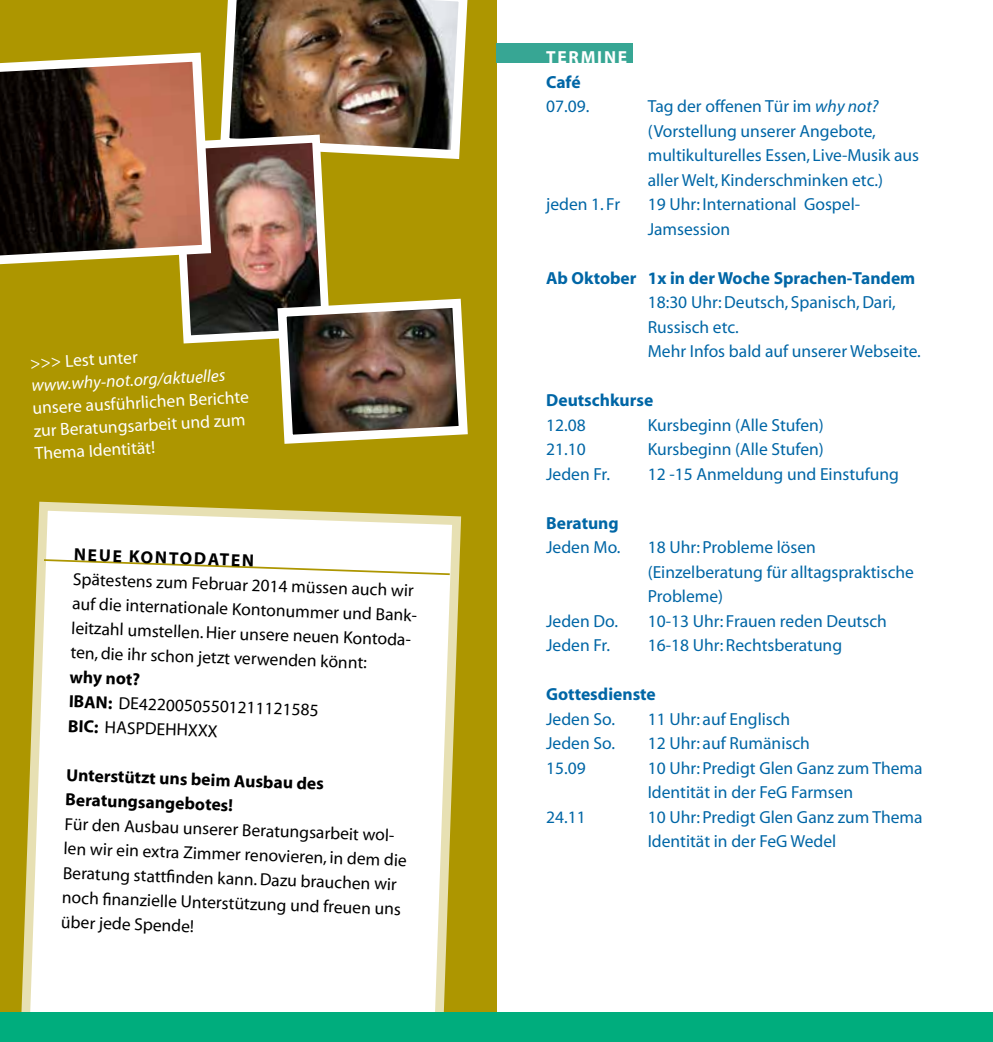
<style>
.page{position:relative;width:993px;height:1042px;background:#fff}
.page>*{position:absolute;margin:0;border:0;box-sizing:border-box;transform-origin:0 0}
.t1{font:17.5px/24.5px "Myriad";color:#0066a6}
.t2{font:17.5px/24.5px "Myriad";color:#000}
.t3{font:17.5px/22.8px "Myriad";color:#fff}
.t4{font:700 17.5px "Myriad";color:#0066a6}
.t5{font:700 17.5px/24.5px "Myriad";color:#000}
.t6{font:italic 17.5px "Myriad";color:#fff}
.t7{font:700 17.5px "Myriad";letter-spacing:.1em;color:#fff}
.s1{font-weight:700}
.s2{font-style:italic}
</style>
<div class="page">
<div style="left:0;top:0;width:496px;height:1012px;background:#ad9600"></div>
<svg style="left:21px;top:501px;width:441px;height:511px;background:#f8f7eb"></svg>
<div style="left:496px;top:43px;width:136px;height:20px;background:#37a694"></div>
<img style="left:221px;top:0;width:247px;height:130px">
<div style="left:0;top:1012px;width:992px;height:30px;background:#00ad7d"></div>
<svg style="left:42px;top:558px;width:409px;height:18px;background:#f6f4e5"></svg>
<svg style="left:0;top:52px;width:205px;height:213px;background:#71513b"></svg>
<img style="left:169px;top:130px;width:299px;height:314px">
<p class="t3" style="left:30px;top:352px;width:109px;rotate:-3deg">&gt;&gt;&gt; Lest unter</p>
<p class="t6" style="left:31px;top:377px;width:196px;rotate:-3deg">www.why-not.org/aktuelles</p>
<p class="t3" style="left:32px;top:397px;width:218px;rotate:-3deg">unsere ausführlichen Berichte zur Beratungsarbeit und zum<br>Thema Identität!</p>
<p class="t5" style="left:74px;top:543px;width:182px;rotate:2deg">Neue Kontodaten</p>
<p class="t2" style="left:73px;top:567px;width:349px;rotate:2deg">Spätestens zum Februar 2014 müssen auch wir auf die internationale Kontonummer und Bank&shy;leitzahl umstellen. Hier unsere neuen Kontoda&shy;ten, die ihr schon jetzt verwenden könnt:</p>
<p class="t5" style="left:70px;top:665px;width:72px;rotate:2deg">why not?<br>IBAN</p>
<p class="t2" style="left:69px;top:690px;width:251px;text-indent:39px;rotate:2deg"><span class="s1">:</span> DE42200505501211121585<br><span class="s1">BI C:</span> HASPDEHHXXX</p>
<p class="t5" style="left:67px;top:763px;width:261px;rotate:2deg">Unterstützt uns beim Ausbau des<br>Beratungsangebotes!</p>
<p class="t2" style="left:65px;top:812px;width:345px;rotate:2deg">Für den Ausbau unserer Beratungsarbeit wol&shy;len wir ein extra Zimmer renovieren, in dem die Beratung stattfi nden kann. Dazu brauchen wir noch fi nanzielle Unterstützung und freuen uns über jede Spende!</p>
<p class="t7" style="left:546px;top:48px;width:83px">Termine</p>
<p class="t4" style="left:546px;top:73px;width:36px">Café</p>
<p class="t1" style="left:546px;top:95px;width:45px">07.09.</p>
<p class="t1" style="left:647px;top:95px;width:273px">Tag der offenen Tür im <span class="s2">why not? </span>(Vorstellung unserer Angebote, multikulturelles Essen, Live-Musik aus aller Welt, Kinderschminken etc.)</p>
<p class="t1" style="left:546px;top:193px;width:75px">jeden 1. Fr</p>
<p class="t1" style="left:647px;top:193px;width:214px">19 Uhr: International Gospel-<br>Jamsession</p>
<p class="t4" style="left:546px;top:269px;width:370px">Ab Oktober 1x in der Woche Sprachen-Tandem</p>
<p class="t1" style="left:647px;top:291px;width:274px">18:30 Uhr: Deutsch, Spanisch, Dari,<br>Russisch etc.<br>Mehr Infos bald auf unserer Webseite.</p>
<p class="t4" style="left:546px;top:391px;width:109px">Deutschkurse</p>
<p class="t1" style="left:546px;top:413px;width:41px">12.08</p>
<p class="t1" style="left:647px;top:413px;width:178px">Kursbeginn (Alle Stufen)</p>
<p class="t1" style="left:546px;top:438px;width:41px">21.10</p>
<p class="t1" style="left:647px;top:438px;width:178px">Kursbeginn (Alle Stufen)</p>
<p class="t1" style="left:546px;top:462px;width:65px">Jeden Fr.</p>
<p class="t1" style="left:647px;top:462px;width:253px">12 -15 Anmeldung und Einstufung</p>
<p class="t4" style="left:546px;top:514px;width:74px">Beratung</p>
<p class="t1" style="left:546px;top:536px;width:76px">Jeden Mo.</p>
<p class="t1" style="left:647px;top:536px;width:268px">18 Uhr: Probleme lösen (Einzelberatung für alltagspraktische<br>Probleme)</p>
<p class="t1" style="left:546px;top:609px;width:73px">Jeden Do.</p>
<p class="t1" style="left:647px;top:609px;width:241px">10-13 Uhr: Frauen reden Deutsch</p>
<p class="t1" style="left:546px;top:634px;width:65px">Jeden Fr.</p>
<p class="t1" style="left:647px;top:634px;width:196px">16-18 Uhr: Rechtsberatung</p>
<p class="t4" style="left:546px;top:685px;width:111px">Gottesdienste</p>
<p class="t1" style="left:546px;top:707px;width:70px">Jeden So.</p>
<p class="t1" style="left:647px;top:707px;width:144px">11 Uhr: auf Englisch</p>
<p class="t1" style="left:546px;top:732px;width:70px">Jeden So.</p>
<p class="t1" style="left:647px;top:732px;width:164px">12 Uhr: auf Rumänisch</p>
<p class="t1" style="left:546px;top:756px;width:41px">15.09</p>
<p class="t1" style="left:647px;top:756px;width:276px">10 Uhr: Predigt Glen Ganz zum Thema<br>Identität in der FeG Farmsen</p>
<p class="t1" style="left:546px;top:805px;width:41px">24.11</p>
<p class="t1" style="left:647px;top:805px;width:276px">10 Uhr: Predigt Glen Ganz zum Thema<br>Identität in der FeG Wedel</p>
</div>
